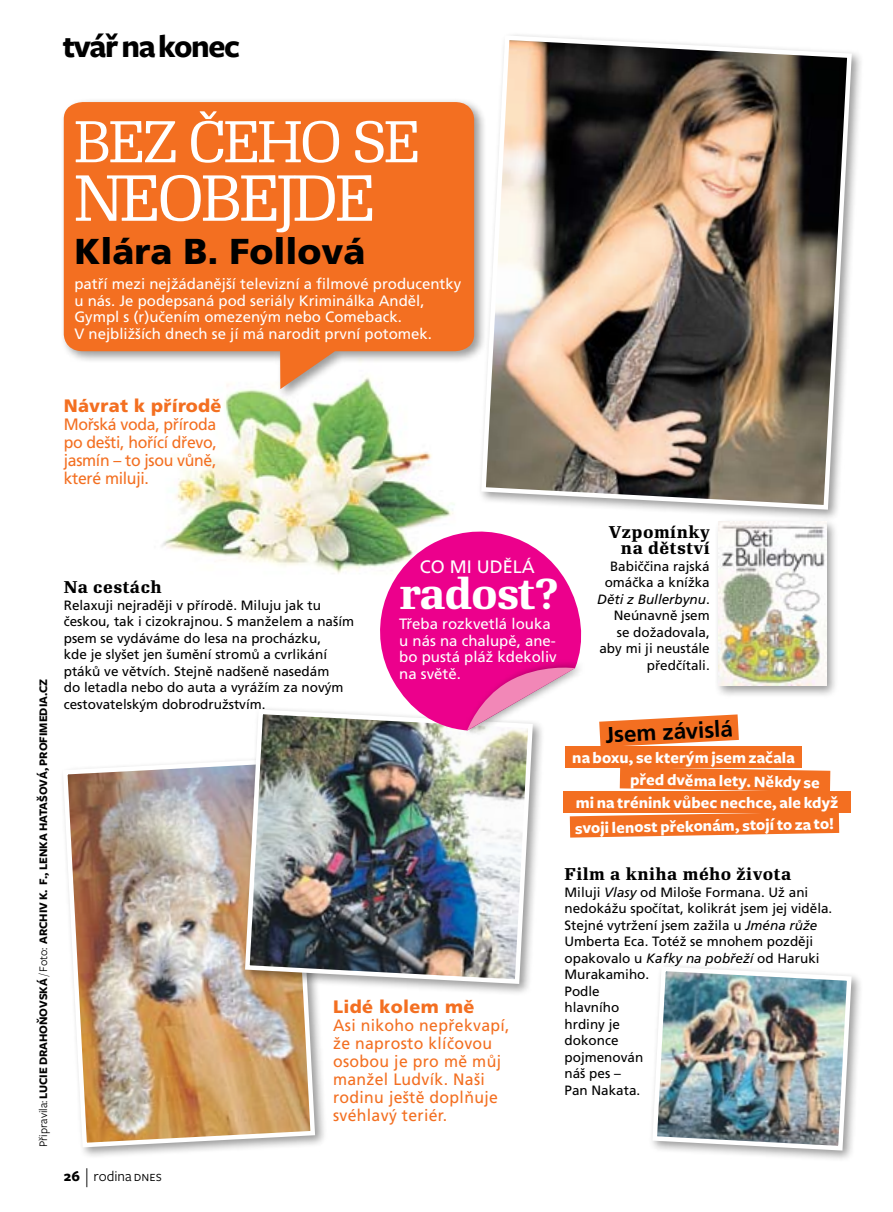
<style>
.page{position:relative;width:893px;height:1212px;background:#fff}
.page>*{position:absolute;margin:0;border:0;box-sizing:border-box;transform-origin:0 0}
.t1{font:63px "Re Public Std";letter-spacing:-.04em;color:#fff}
.t2{font:57px "Re Public Std";letter-spacing:-.04em;color:#fff}
.t3{font:500 42px "Re Public Std";letter-spacing:-.03em;color:#fff}
.t4{font:900 36px "Frutiger CE";color:#000}
.t5{font:700 33px "Freight Sans";letter-spacing:-.04em;color:#000}
.t6{font:700 22.5px "Frutiger CE";color:#000}
.t7{font:900 18px "Frutiger CE";letter-spacing:.015em;color:#f36f21}
.t8{font:18px "Frutiger CE";color:#fff}
.t9{font:16.5px/18px "Frutiger CE";letter-spacing:.02em;color:#f36f21;text-align:justify;scale:.96 1}
.t10{font:700 16.5px "Freight Sans";letter-spacing:.005em;color:#fff}
.t11{font:500 16.5px/16.5px "Re Public Std";letter-spacing:.025em;color:#000;text-align:right}
.t12{font:15px/16.5px "Frutiger CE";color:#fff}
.t13{font:15px "Freight Sans";color:#000}
.t14{font:13.5px/16.5px "Frutiger CE";color:#000}
.t15{font:700 12px "Freight Sans";color:#000}
.s1{font-weight:400}
.s2{font-weight:300}
.s3{font-style:italic}
.s4{font-weight:700}
.s5{font-weight:300;font-size:21px}
</style>
<div class="page">
<img style="left:161px;top:401px;width:294px;height:173px">
<div style="left:59px;top:754px;width:269px;height:405px;background:#000;opacity:.4"></div>
<img style="left:60px;top:755px;width:257px;height:395px">
<div style="left:241px;top:706px;width:303px;height:289px;background:#000;opacity:.4"></div>
<img style="left:243px;top:707px;width:292px;height:279px">
<div style="left:477px;top:32px;width:387px;height:490px;background:#000;opacity:.4"></div>
<img style="left:479px;top:33px;width:375px;height:479px">
<div style="left:60px;top:98px;width:426px;height:303px;background:#000;opacity:.4"></div>
<svg style="left:64px;top:102px;width:410px;height:287px;background:#f27f3a"></svg>
<svg style="left:366px;top:517px;width:220px;height:213px;fill:#ec008c"></svg>
<div style="left:463px;top:659px;width:123px;height:78px;background:#000;opacity:.4"></div>
<svg style="left:467px;top:663px;width:108px;height:67px"></svg>
<div style="left:715px;top:518px;width:124px;height:180px;background:#000;opacity:.4"></div>
<img style="left:719px;top:522px;width:107px;height:164px">
<svg style="left:570px;top:812px;width:269px;height:25px;background:#f4803b"></svg>
<div style="left:563px;top:791px;width:287px;height:21px;background:#f36f21"></div>
<svg style="left:599px;top:714px;width:140px;height:32px"></svg>
<div style="left:565px;top:746px;width:236px;height:21px;background:#f36f21"></div>
<svg style="left:620px;top:767px;width:210px;height:24px;background:#f47b34"></svg>
<div style="left:649px;top:963px;width:214px;height:199px;background:#000;opacity:.4"></div>
<img style="left:650px;top:964px;width:204px;height:189px">
<h3 class="t5" style="left:63px;top:28px;width:179px">tvář na konec</h3>
<h2 class="t2" style="left:74px;top:106px;width:347px">BEZ ČEHO SE</h2>
<h1 class="t1" style="left:74px;top:158px;width:303px">NEOBEJDE</h1>
<h3 class="t4" style="left:74px;top:232px;width:293px">Klára B. Follová</h3>
<p class="t12" style="left:74px;top:276px;width:388px">patří mezi nejžádanější televizní a filmové producentky u nás. Je podepsaná pod seriály Kriminálka Anděl, Gympl s (r)učením omezeným nebo Comeback.<br>V nejbližších dnech se jí má narodit první potomek.</p>
<h3 class="t7" style="left:64px;top:396px;width:159px">Návrat k přírodě</h3>
<p class="t9" style="left:64px;top:415px;width:161px">M ořská voda, příroda po dešti, hořící dřevo, jasmín – to jsou vůně, které miluji.</p>
<p class="t15" style="left:36px;top:1147px;width:470px;rotate:-90deg"><span class="s1">Připravila:</span> LUCIE DRAHOŇOVSKÁ <span class="s2">/</span><span class="s1">Foto:</span> archiv K. f., Lenka Hatašová, profimedia.cz</p>
<p class="t11" style="left:64px;top:579px;width:100px">Na cestách</p>
<p class="t14" style="left:64px;top:597px;width:292px">Relaxuji nejraději v přírodě. M iluju jak tu českou, tak i cizokrajnou. S manželem a naším psem se vydáváme do lesa na procházku,<br>kde je slyšet jen šumění stromů a cvrlikání ptáků ve větvích. Stejně nadšeně nasedám<br>do letadla nebo do auta a vyrážím za novým cestovatelským dobrodružstvím.</p>
<h3 class="t8" style="left:420px;top:558px;width:117px">co mi udělá</h3>
<h3 class="t3" style="left:400px;top:566px;width:161px">radost?</h3>
<p class="t12" style="left:399px;top:616px;width:159px">Třeba rozkvetlá louka u nás na chalupě, ane&shy;bo pustá pláž kdekoliv na světě.</p>
<p class="t11" style="left:609px;top:524px;width:102px">Vzpomínky na dětství</p>
<p class="t14" style="left:597px;top:558px;width:114px;text-align:right">Babiččina rajská omáčka a knížka<br><span class="s3">Děti z Bullerbynu</span>.<br>Neúnavně jsem<br>se dožadovala, aby mi ji neustále předčítali.</p>
<h3 class="t6" style="left:605px;top:723px;width:129px;rotate:-3deg">Jsem závislá</h3>
<p class="t10" style="left:572px;top:748px;width:224px">na boxu, se kterým jsem začala</p>
<p class="t10" style="left:630px;top:770px;width:191px;rotate:1deg">před dvěma lety. Někdy se</p>
<p class="t10" style="left:576px;top:793px;width:264px">mi na trénink vůbec nechce, ale když</p>
<p class="t10" style="left:575px;top:819px;width:261px;rotate:-1deg">svoji lenostpřekonám, stojí to za to!</p>
<p class="t13" style="left:64px;top:1168px;width:100px"><span class="s4">26</span> <span class="s5">|</span> rodina dnes</p>
<h3 class="t7" style="left:333px;top:997px;width:143px">Lidé kolem mě</h3>
<p class="t9" style="left:333px;top:1017px;width:185px;text-align:left">Asi nikoho nepřekvapí, že naprosto klíčovou osobou je pro mě můj manžel Ludvík. Naši rodinu ještě doplňuje svéhlavý teriér.</p>
<p class="t11" style="left:564px;top:866px;width:228px">Film a kniha mého života</p>
<p class="t14" style="left:564px;top:884px;width:269px">M iluji <span class="s3">Vlasy</span> od M iloše Formana. Už ani nedokážu spočítat, kolikrát jsem jej viděla.<br>Stejné vytržení jsem zažila u <span class="s3">Jména růže<br></span>U mberta Eca. Totéž se mnohem později opakovalo u <span class="s3">Kafky na pobřeží</span> od Haruki<br>Murakamiho.<br>Podle<br>hlavního<br>hrdiny je<br>dokonce<br>pojmenován<br>náš pes –<br>Pan Nakata.</p>
</div>
